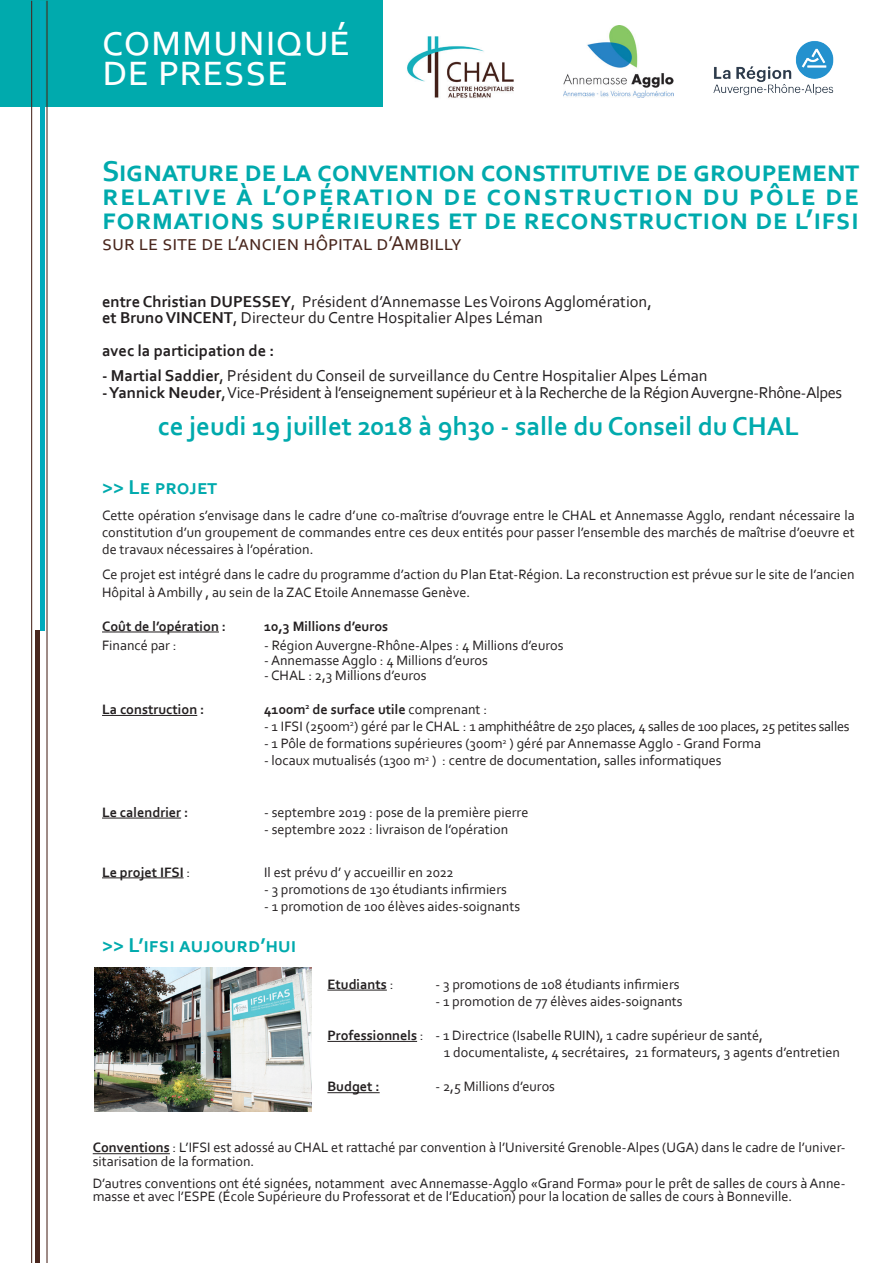
<style>
.page{position:relative;width:893px;height:1263px;background:#fff}
.page>*{position:absolute;margin:0;border:0;box-sizing:border-box;transform-origin:0 0}
.t1{font:45px "Corbel";color:#fff}
.t2{font:700 30px/24px "Corbel";letter-spacing:.05em;color:#00aaad;text-align:justify}
.t3{font:700 27px "Corbel";color:#00aaad}
.t4{font:21px "Corbel";color:#49261d}
.t5{font:700 21px "Corbel";color:#00aaad}
.t6{font:16.5px/16.5px "Corbel";color:#231f20}
.t7{font:16.5px "Corbel";letter-spacing:-.025em;color:#231f20}
.t8{font:700 16.5px "Corbel";color:#231f20}
.t9{font:14.25px/17.1px "Corbel";color:#231f20}
.t10{font:700 14.25px "Corbel";color:#231f20}
.t11{font:14.25px "Corbel";letter-spacing:-.02em;color:#231f20}
.s1{font-weight:700}
.s2{font-weight:400}
</style>
<div class="page">
<div style="left:0;top:0;width:383px;height:106px;background:#00aaad"></div>
<div style="left:35px;top:630px;width:5px;height:633px;background:#49261d"></div>
<hr style="left:40px;top:1px;width:4px;height:629px;background:#00aabc">
<hr style="left:31px;top:1px;width:1px;height:1262px;background:#49261d">
<hr style="left:46px;top:1px;width:2px;height:1262px;background:#49261d">
<img style="left:407px;top:36px;width:107px;height:62px">
<img style="left:563px;top:26px;width:110px;height:71px">
<img style="left:713px;top:41px;width:121px;height:55px">
<hr style="left:102px;top:631px;width:117px;height:1px;background:#231f20">
<hr style="left:102px;top:715px;width:95px;height:1px;background:#231f20">
<hr style="left:102px;top:818px;width:79px;height:1px;background:#231f20">
<hr style="left:102px;top:877px;width:82px;height:1px;background:#231f20">
<hr style="left:327px;top:990px;width:60px;height:1px;background:#231f20">
<hr style="left:327px;top:1041px;width:90px;height:1px;background:#231f20">
<hr style="left:327px;top:1092px;width:53px;height:1px;background:#231f20">
<img style="left:94px;top:968px;width:217px;height:143px">
<hr style="left:93px;top:1153px;width:77px;height:1px;background:#231f20">
<h1 class="t1" style="left:102px;top:12px;width:250px">communiqué</h1>
<h1 class="t1" style="left:102px;top:42px;width:188px">de presse</h1>
<h2 class="t2" style="left:102px;top:158px;width:759px">Signature de la convention constitutive de groupement relative à l’opération de construction du pôle de formations supérieures et de reconstruction de l’ifsi</h2>
<h3 class="t4" style="left:102px;top:230px;width:361px">sur le site de l’ancien hôpital d’Ambilly</h3>
<p class="t6" style="left:102px;top:293px;width:551px"><span class="s1">entre Christian DUPESSEY</span>, Président d’Annemasse Les Voirons Agglomération, <span class="s1">et Bruno VINCENT</span>, Directeur du Centre Hospitalier Alpes Léman</p>
<p class="t8" style="left:102px;top:341px;width:174px">avec la participation de :</p>
<p class="t6" style="left:102px;top:367px;width:607px"><span class="s1">- Martial Saddier</span>, Président du Conseil de surveillance du Centre Hospitalier Alpes Léman</p>
<p class="t7" style="left:102px;top:382px;width:742px"><span class="s1">- Yannick Neuder</span>, Vice-Président à l’enseignement supérieur et à la Recherche de la Région Auvergne-Rhône-Alpes</p>
<h3 class="t3" style="left:158px;top:410px;width:643px">ce jeudi 19 juillet 2018 à 9h30 - salle du Conseil du CHAL</h3>
<h3 class="t5" style="left:102px;top:474px;width:115px">&gt;&gt; Le projet</h3>
<p class="t9" style="left:102px;top:506px;width:754px;text-align:justify">Cette opération s’envisage dans le cadre d’une co-maîtrise d’ouvrage entre le CHAL et Annemasse Agglo, rendant nécessaire la constitution d’un groupement de commandes entre ces deux entités pour passer l’ensemble des marchés de maîtrise d’oeuvre et de travaux nécessaires à l’opération.</p>
<p class="t9" style="left:102px;top:566px;width:754px">Ce projet est intégré dans le cadre du programme d’action du Plan Etat-Région. La reconstruction est prévue sur le site de l’ancien<br>Hôpital à Ambilly , au sein de la ZAC Etoile Annemasse Genève.</p>
<p class="t10" style="left:102px;top:617px;width:125px">Coût de l’opération :</p>
<p class="t10" style="left:264px;top:617px;width:126px">10,3 Millions d’euros</p>
<p class="t9" style="left:102px;top:636px;width:76px">Financé par :</p>
<p class="t9" style="left:264px;top:636px;width:301px">- Région Auvergne-Rhône-Alpes : 4 Millions d’euros</p>
<p class="t9" style="left:264px;top:651px;width:225px">- Annemasse Agglo : 4 Millions d’euros</p>
<p class="t9" style="left:264px;top:666px;width:164px">- CHAL : 2,3 Millions d’euros</p>
<p class="t10" style="left:102px;top:700px;width:104px">La construction :</p>
<p class="t10" style="left:264px;top:700px;width:225px">4100m<sup>2</sup> de surface utile <span class="s2">comprenant :</span></p>
<p class="t11" style="left:264px;top:718px;width:587px">- 1 IFSI (2500m<sup>2</sup>) géré par le CHAL : 1 amphithéâtre de 250 places, 4 salles de 100 places, 25 petites salles</p>
<p class="t9" style="left:264px;top:735px;width:498px">- 1 Pôle de formations supérieures (300m<sup>2</sup> ) géré par Annemasse Agglo - Grand Forma</p>
<p class="t9" style="left:264px;top:752px;width:459px">- locaux mutualisés (1300 m<sup>2</sup> ) : centre de documentation, salles informatiques</p>
<p class="t10" style="left:102px;top:803px;width:88px">Le calendrier :</p>
<p class="t9" style="left:264px;top:803px;width:266px">- septembre 2019 : pose de la première pierre</p>
<p class="t9" style="left:264px;top:820px;width:246px">- septembre 2022 : livraison de l’opération</p>
<p class="t10" style="left:102px;top:863px;width:90px">Le projet IFSI <span class="s2">:</span></p>
<p class="t9" style="left:264px;top:863px;width:191px">Il est prévu d’ y accueillir en 2022</p>
<p class="t9" style="left:264px;top:880px;width:244px">- 3 promotions de 130 étudiants infirmiers</p>
<p class="t9" style="left:264px;top:897px;width:258px">- 1 promotion de 100 élèves aides-soignants</p>
<h3 class="t5" style="left:102px;top:931px;width:196px">&gt;&gt; L’ifsi aujourd’hui</h3>
<p class="t10" style="left:327px;top:975px;width:68px">Etudiants <span class="s2">:</span></p>
<p class="t9" style="left:435px;top:975px;width:246px">- 3 promotions de 108 étudiants infirmiers</p>
<p class="t9" style="left:435px;top:992px;width:249px">- 1 promotion de 77 élèves aides-soignants</p>
<p class="t9" style="left:444px;top:1026px;width:398px;text-indent:-117px"><span class="s1">Professionnels</span> : - 1 Directrice (Isabelle RUIN), 1 cadre supérieur de santé,<br>1 documentaliste, 4 secrétaires, 21 formateurs, 3 agents d’entretien</p>
<p class="t10" style="left:327px;top:1078px;width:54px">Budget :</p>
<p class="t9" style="left:435px;top:1078px;width:121px">- 2,5 Millions d’euros</p>
<p class="t9" style="left:93px;top:1140px;width:754px;line-height:13.5px"><span class="s1">Conventions</span> : L’IFSI est adossé au CHAL et rattaché par convention à l’Université Grenoble-Alpes (UGA) dans le cadre de l’univer&shy;sitarisation de la formation.</p>
<p class="t9" style="left:93px;top:1176px;width:754px;line-height:13.5px">D’autres conventions ont été signées, notamment avec Annemasse-Agglo «Grand Forma» pour le prêt de salles de cours à Anne&shy;masse et avec l’ESPE (École Supérieure du Professorat et de l’Education) pour la location de salles de cours à Bonneville.</p>
</div>
